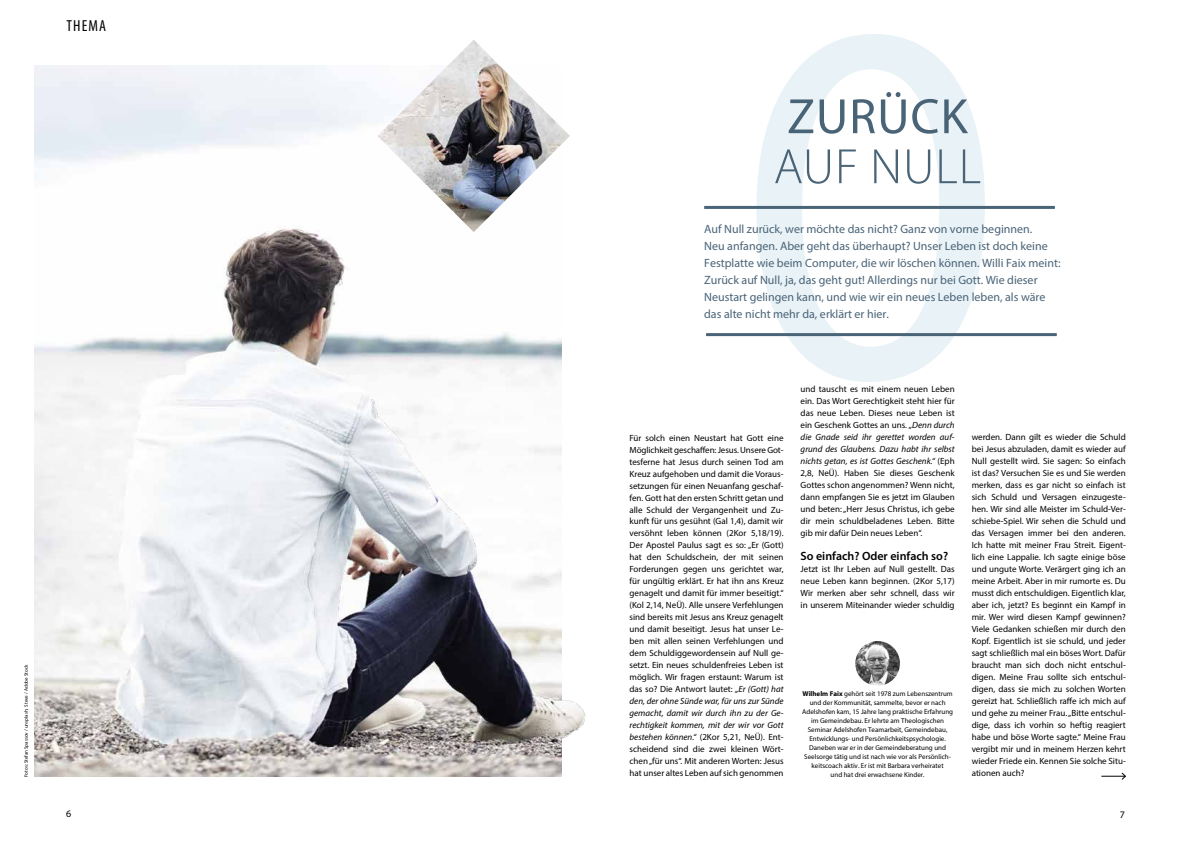
<style>
.page{position:relative;width:1191px;height:842px;background:#fff}
.page>*{position:absolute;margin:0;border:0;box-sizing:border-box;transform-origin:0 0}
.t1{font:300 50px "Myriad Pro";letter-spacing:.02em;color:#496377}
.t2{font:50px "Myriad Pro";letter-spacing:.02em;color:#496377}
.t3{font:condensed 16px "Myriad Pro";letter-spacing:.07em;color:#000}
.t4{font:12px/17px "Myriad Pro";color:#496377}
.t5{font:600 12px "Myriad Pro";color:#000}
.t6{font:10px "Myriad Pro";color:#000}
.t7{font:9px/12px "Myriad Pro";color:#000;text-align:justify}
.t8{font:7px/9px "Myriad Pro";color:#000;text-align:center}
.t9{font:5px "Myriad Pro";color:#000}
.s1{font-style:italic}
.s2{font-weight:700}
</style>
<div class="page">
<svg style="left:756px;top:34px;width:228px;height:348px"></svg>
<svg style="left:1101px;top:772px;width:25px;height:8px"></svg>
<hr style="left:704px;top:206px;width:350px;height:3px;background:#496377">
<hr style="left:706px;top:333px;width:350px;height:3px;background:#496377">
<img style="left:855px;top:641px;width:45px;height:45px;border-radius:22px">
<img style="left:34px;top:65px;width:527px;height:712px">
<img style="left:305px;top:400px;width:281px;height:377px">
<img style="left:377px;top:40px;width:193px;height:192px">
<p class="t9" style="left:23px;top:777px;width:113px;rotate:-90deg">Fotos: Stefan Spassov / unsplash; Steve / Adobe Stock</p>
<h2 class="t3" style="left:66px;top:16px;width:41px">THEMA</h2>
<h1 class="t2" style="left:787px;top:86px;width:182px">ZURÜCK</h1>
<h1 class="t1" style="left:773px;top:136px;width:209px">AUF NULL</h1>
<p class="t4" style="left:704px;top:220px;width:358px">Auf Null zurück, wer möchte das nicht? Ganz von vorne beginnen.<br>Neu anfangen. Aber geht das überhaupt? Unser Leben ist doch keine Festplatte wie beim Computer, die wir löschen können. Willi Faix meint:<br>Zurück auf Null, ja, das geht gut! Allerdings nur bei Gott. Wie dieser Neustart gelingen kann, und wie wir ein neues Leben leben, als wäre das alte nicht mehr da, erklärt er hier.</p>
<p class="t7" style="left:629px;top:431px;width:156px">Für solch einen Neustart hat Gott eine Möglichkeit geschaffen: Jesus. Unsere Got&shy;tesferne hat Jesus durch seinen Tod am Kreuz aufgehoben und damit die Voraus&shy;setzungen für einen Neuanfang geschaf&shy;fen. Gott hat den ersten Schritt getan und alle Schuld der Vergangenheit und Zu&shy;kunft für uns gesühnt (Gal 1,4), damit wir versöhnt leben können (2Kor 5,18/19).<br>Der Apostel Paulus sagt es so: „Er (Gott) hat den Schuldschein, der mit seinen Forderungen gegen uns gerichtet war, für ungültig erklärt. Er hat ihn ans Kreuz genagelt und damit für immer beseitigt.“ (Kol 2,14, NeÜ). Alle unsere Verfehlungen sind bereits mit Jesus ans Kreuz genagelt und damit beseitigt. Jesus hat unser Le&shy;ben mit allen seinen Verfehlungen und dem Schuldiggewordensein auf Null ge&shy;setzt. Ein neues schuldenfreies Leben ist möglich. Wir fragen erstaunt: Warum ist das so? Die Antwort lautet: <span class="s1">„Er (Gott) hat den, der ohne Sünde war, für uns zur Sünde gemacht, damit wir durch ihn zu der Ge&shy;rechtigkeit kommen, mit der wir vor Gott bestehen können.“</span> (2Kor 5,21, NeÜ). Ent&shy;scheidend sind die zwei kleinen Wört&shy;chen „für uns“. Mit anderen Worten: Jesus hat unser altes Leben auf sich genommen</p>
<p class="t7" style="left:800px;top:383px;width:156px">und tauscht es mit einem neuen Leben ein. Das Wort Gerechtigkeit steht hier für das neue Leben. Dieses neue Leben ist ein Geschenk Gottes an uns. <span class="s1">„Denn durch die Gnade seid ihr gerettet worden auf&shy;grund des Glaubens. Dazu habt ihr selbst nichts getan, es ist Gottes Geschenk.“</span> (Eph 2,8, NeÜ). Haben Sie dieses Geschenk Gottes schon angenommen? Wenn nicht, dann empfangen Sie es jetzt im Glauben und beten: „Herr Jesus Christus, ich gebe dir mein schuldbeladenes Leben. Bitte gib mir dafür Dein neues Leben“.</p>
<h3 class="t5" style="left:800px;top:549px;width:149px">So einfach? Oder einfach so?</h3>
<p class="t7" style="left:800px;top:563px;width:156px">Jetzt ist Ihr Leben auf Null gestellt. Das neue Leben kann beginnen. (2Kor 5,17)<br>Wir merken aber sehr schnell, dass wir in unserem Miteinander wieder schuldig</p>
<p class="t8" style="left:802px;top:689px;width:152px"><span class="s2">Wilhelm Faix</span> gehört seit 1978 zum Lebenszentrum und der Kommunität, sammelte, bevor er nach Adelshofen kam, 15 Jahre lang praktische Erfahrung im Gemeindebau. Er lehrte am Theologischen Seminar Adelshofen Teamarbeit, Gemeindebau, Entwicklungs- und Persönlichkeitspsychologie.<br>Daneben war er in der Gemeindeberatung und Seelsorge tätig und ist nach wie vor als Persönlich&shy;keitscoach aktiv. Er ist mit Barbara verheiratet<br>und hat drei erwachsene Kinder.</p>
<p class="t7" style="left:971px;top:431px;width:156px">werden. Dann gilt es wieder die Schuld bei Jesus abzuladen, damit es wieder auf Null gestellt wird. Sie sagen: So einfach ist das? Versuchen Sie es und Sie werden merken, dass es gar nicht so einfach ist sich Schuld und Versagen einzugeste&shy;hen. Wir sind alle Meister im Schuld-Ver&shy;schiebe-Spiel. Wir sehen die Schuld und das Versagen immer bei den anderen.<br>Ich hatte mit meiner Frau Streit. Eigent&shy;lich eine Lappalie. Ich sagte einige böse und ungute Worte. Verärgert ging ich an meine Arbeit. Aber in mir rumorte es. Du musst dich entschuldigen. Eigentlich klar, aber ich, jetzt? Es beginnt ein Kampf in mir. Wer wird diesen Kampf gewinnen?<br>Viele Gedanken schießen mir durch den Kopf. Eigentlich ist sie schuld, und jeder sagt schließlich mal ein böses Wort. Dafür braucht man sich doch nicht entschul&shy;digen. Meine Frau sollte sich entschul&shy;digen, dass sie mich zu solchen Worten gereizt hat. Schließlich raffe ich mich auf und gehe zu meiner Frau. „Bitte entschul&shy;dige, dass ich vorhin so heftig reagiert habe und böse Worte sagte.“ Meine Frau vergibt mir und in meinem Herzen kehrt wieder Friede ein. Kennen Sie solche Situ&shy;ationen auch?</p>
<p class="t6" style="left:66px;top:808px;width:7px">6</p>
<p class="t6" style="left:1120px;top:809px;width:7px">7</p>
</div>
